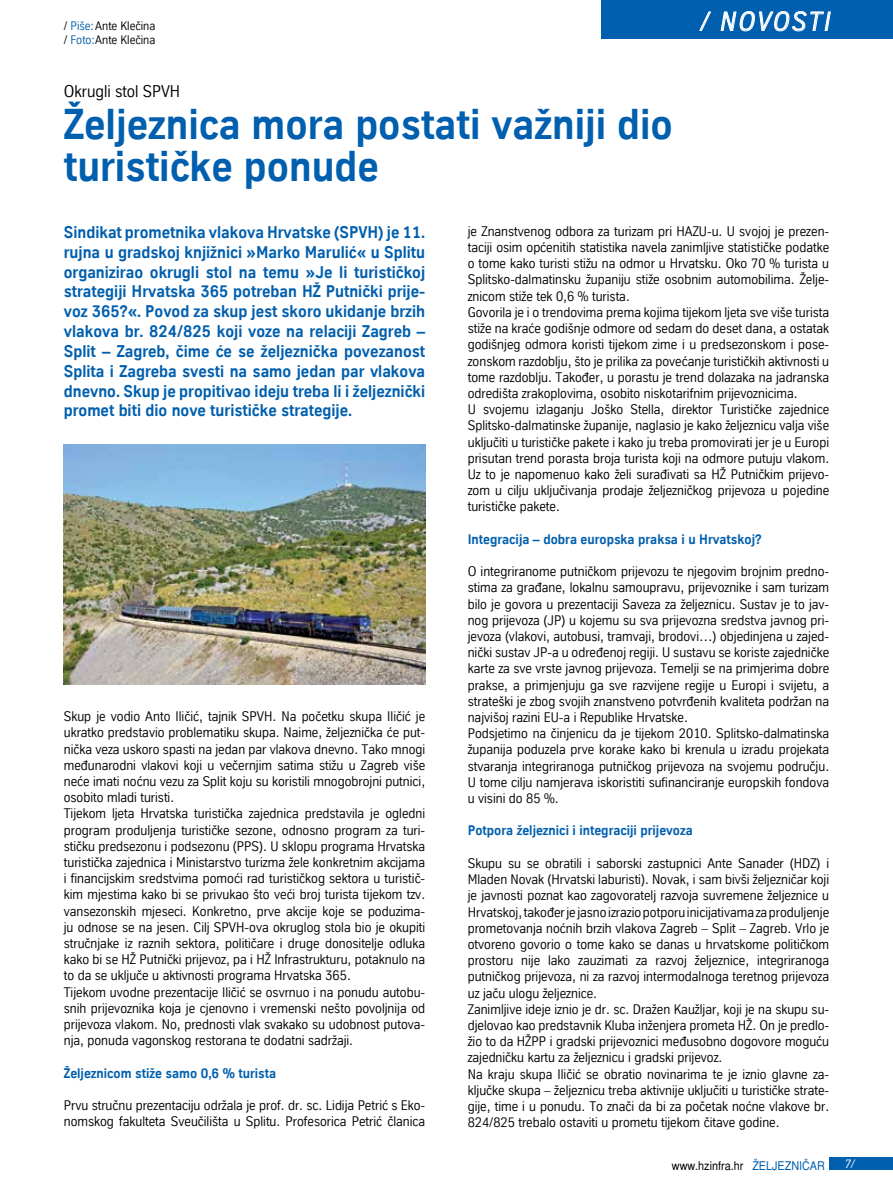
<style>
.page{position:relative;width:893px;height:1191px;background:#fff}
.page>*{position:absolute;margin:0;border:0;box-sizing:border-box;transform-origin:0 0}
.t1{font:700 42px/42px "TK Type";color:#005fae}
.t2{font:italic 25.5px "TK Type";letter-spacing:.09em;color:#fff}
.t3{font:700 16.5px/19.8px "TK Type";color:#005fae;text-align:justify}
.t4{font:16.5px "TK Type";color:#000}
.t5{font:13.5px/16.2px "TK Type";color:#000}
.t6{font:700 13.5px "TK Type";color:#005fae}
.t7{font:12px/14.4px "TK Type";color:#000}
.t8{font:12px "Helvetica";color:#000;scale:.9 1}
.t9{font:italic 12px "TK Type";color:#fff}
.s1{color:#005fae}
</style>
<div class="page">
<div style="left:829px;top:1157px;width:64px;height:12px;background:#005fae"></div>
<img style="left:64px;top:445px;width:361px;height:239px">
<div style="left:602px;top:0;width:291px;height:38px;background:#005fae"></div>
<svg style="left:699px;top:11px;width:13px;height:20px"></svg>
<svg style="left:720px;top:11px;width:111px;height:21px"></svg>
<p class="t7" style="left:64px;top:19px;width:93px">/ <span class="s1">Piše:</span>Ante Klečina / <span class="s1">Foto:</span>Ante Klečina</p>
<h2 class="t2" style="left:700px;top:7px;width:131px">/ NOVOSTI</h2>
<p class="t4" style="left:64px;top:82px;width:118px">Okrugli stol SPVH</p>
<h1 class="t1" style="left:64px;top:103px;width:611px">Željeznica mora postati važniji dio turističke ponude</h1>
<p class="t3" style="left:64px;top:222px;width:363px">Sindikat prometnika vlakova Hrvatske (SPVH) je 11. rujna u gradskoj knjižnici »Marko Marulić« u Splitu organizirao okrugli stol na temu »Je li turističkoj strategiji Hrvatska 365 potreban HŽ Putnički prije&shy;voz 365?«. Povod za skup jest skoro ukidanje brzih vlakova br. 824/825 koji voze na relaciji Zagreb – Split – Zagreb, čime će se željeznička povezanost Splita i Zagreba svesti na samo jedan par vlakova dnevno. Skup je propitivao ideju treba li i željeznički promet biti dio nove turističke strategije.</p>
<p class="t5" style="left:468px;top:223px;width:363px">je Znanstvenog odbora za turizam pri HAZU-u. U svojoj je prezen&shy;taciji osim općenitih statistika navela zanimljive statističke podatke o tome kako turisti stižu na odmor u Hrvatsku. Oko 70 % turista u Splitsko-dalmatinsku županiju stiže osobnim automobilima. Želje&shy;znicom stiže tek 0,6 % turista.<br>Govorila je i o trendovima prema kojima tijekom ljeta sve više turista stiže na kraće godišnje odmore od sedam do deset dana, a ostatak godišnjeg odmora koristi tijekom zime i u predsezonskom i pose&shy;zonskom razdoblju, što je prilika za povećanje turističkih aktivnosti u tome razdoblju. Također, u porastu je trend dolazaka na jadranska odredišta zrakoplovima, osobito niskotarifnim prijevoznicima.<br>U svojemu izlaganju Joško Stella, direktor Turističke zajednice Splitsko-dalmatinske županije, naglasio je kako željeznicu valja više uključiti u turističke pakete i kako ju treba promovirati jer je u Europi prisutan trend porasta broja turista koji na odmore putuju vlakom.<br>Uz to je napomenuo kako želi surađivati sa HŽ Putničkim prijevo&shy;zom u cilju uključivanja prodaje željezničkog prijevoza u pojedine turističke pakete.</p>
<p class="t6" style="left:468px;top:531px;width:295px">Integracija – dobra europska praksa i u Hrvatskoj?</p>
<p class="t5" style="left:468px;top:563px;width:363px">O integriranome putničkom prijevozu te njegovim brojnim predno&shy;stima za građane, lokalnu samoupravu, prijevoznike i sam turizam bilo je govora u prezentaciji Saveza za željeznicu. Sustav je to jav&shy;nog prijevoza (JP) u kojemu su sva prijevozna sredstva javnog pri&shy;jevoza (vlakovi, autobusi, tramvaji, brodovi…) objedinjena u zajed&shy;nički sustav JP-a u određenoj regiji. U sustavu se koriste zajedničke karte za sve vrste javnog prijevoza. Temelji se na primjerima dobre prakse, a primjenjuju ga sve razvijene regije u Europi i svijetu, a strateški je zbog svojih znanstveno potvrđenih kvaliteta podržan na najvišoj razini EU-a i Republike Hrvatske.<br>Podsjetimo na činjenicu da je tijekom 2010. Splitsko-dalmatinska županija poduzela prve korake kako bi krenula u izradu projekata stvaranja integriranoga putničkog prijevoza na svojemu području.<br>U tome cilju namjerava iskoristiti sufinanciranje europskih fondova u visini do 85 %.</p>
<p class="t6" style="left:468px;top:823px;width:227px">Potpora željeznici i integraciji prijevoza</p>
<p class="t5" style="left:468px;top:855px;width:363px">Skupu su se obratili i saborski zastupnici Ante Sanader (HDZ) i Mladen Novak (Hrvatski laburisti). Novak, i sam bivši željezničar koji je javnosti poznat kao zagovoratelj razvoja suvremene željeznice u Hrvatskoj, također je jasno izrazio potporu inicijativama za produljenje prometovanja noćnih brzih vlakova Zagreb – Split – Zagreb. Vrlo je otvoreno govorio o tome kako se danas u hrvatskome političkom prostoru nije lako zauzimati za razvoj željeznice, integriranoga putničkog prijevoza, ni za razvoj intermodalnoga teretnog prijevoza uz jaču ulogu željeznice.<br>Zanimljive ideje iznio je dr. sc. Dražen Kaužljar, koji je na skupu su&shy;djelovao kao predstavnik Kluba inženjera prometa HŽ. On je predlo&shy;žio to da HŽPP i gradski prijevoznici međusobno dogovore moguću zajedničku kartu za željeznicu i gradski prijevoz.<br>Na kraju skupa Iličić se obratio novinarima te je iznio glavne za&shy;ključke skupa – željeznicu treba aktivnije uključiti u turističke strate&shy;gije, time i u ponudu. To znači da bi za početak noćne vlakove br.<br>824/825 trebalo ostaviti u prometu tijekom čitave godine.</p>
<p class="t5" style="left:64px;top:708px;width:363px">Skup je vodio Anto Iličić, tajnik SPVH. Na početku skupa Iličić je ukratko predstavio problematiku skupa. Naime, željeznička će put&shy;nička veza uskoro spasti na jedan par vlakova dnevno. Tako mnogi međunarodni vlakovi koji u večernjim satima stižu u Zagreb više neće imati noćnu vezu za Split koju su koristili mnogobrojni putnici, osobito mladi turisti.<br>Tijekom ljeta Hrvatska turistička zajednica predstavila je ogledni program produljenja turističke sezone, odnosno program za turi&shy;stičku predsezonu i podsezonu (PPS). U sklopu programa Hrvatska turistička zajednica i Ministarstvo turizma žele konkretnim akcijama i financijskim sredstvima pomoći rad turističkog sektora u turistič&shy;kim mjestima kako bi se privukao što veći broj turista tijekom tzv. vansezonskih mjeseci. Konkretno, prve akcije koje se poduzima&shy;ju odnose se na jesen. Cilj SPVH-ova okruglog stola bio je okupiti stručnjake iz raznih sektora, političare i druge donositelje odluka kako bi se HŽ Putnički prijevoz, pa i HŽ Infrastrukturu, potaknulo na to da se uključe u aktivnosti programa Hrvatska 365.<br>Tijekom uvodne prezentacije Iličić se osvrnuo i na ponudu autobu&shy;snih prijevoznika koja je cjenovno i vremenski nešto povoljnija od prijevoza vlakom. No, prednosti vlak svakako su udobnost putova&shy;nja, ponuda vagonskog restorana te dodatni sadržaji.</p>
<p class="t6" style="left:64px;top:1065px;width:214px">Željeznicom stiže samo 0,6 % turista</p>
<p class="t5" style="left:64px;top:1097px;width:363px">Prvu stručnu prezentaciju održala je prof. dr. sc. Lidija Petrić s Eko&shy;nomskog fakulteta Sveučilišta u Splitu. Profesorica Petrić članica</p>
<p class="t8" style="left:672px;top:1158px;width:172px">www.hzinfra.hr <span class="s1">ÆELJEZNI»AR</span></p>
<p class="t9" style="left:844px;top:1156px;width:12px">7/</p>
</div>
